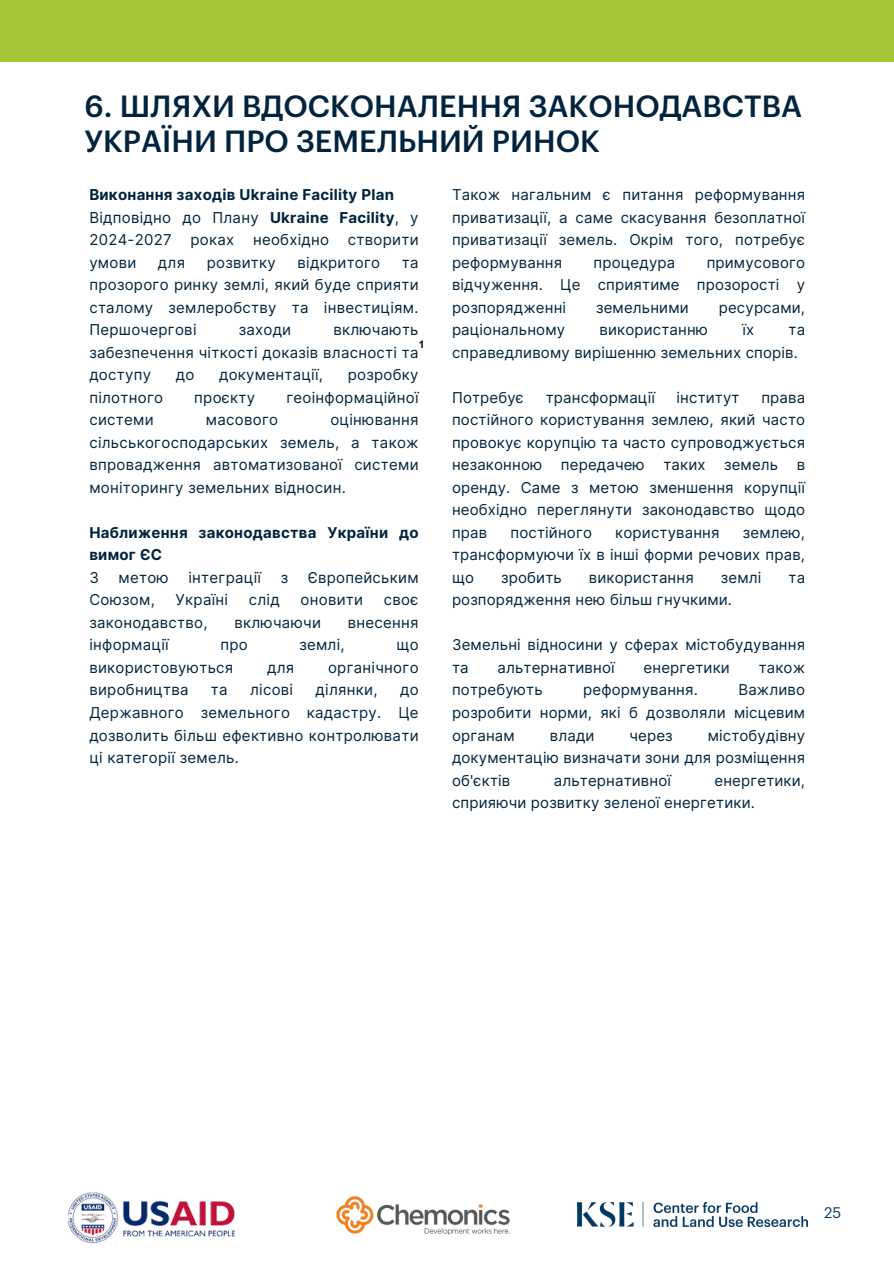
<style>
.page{position:relative;width:894px;height:1264px;background:#fff}
.page>*{position:absolute;margin:0;border:0;box-sizing:border-box;transform-origin:0 0}
.t1{font:500 30px/34.8px "Graphik LC";color:#00243e}
.t2{font:15px/22.5px "Inter";letter-spacing:.01em;color:#00243e;text-align:justify}
.t3{font:700 15px/22.5px "Inter";letter-spacing:.02em;color:#00243e}
.t4{font:15px "Graphik LC";color:#003964}
.t5{font:700 10.5px "Arial MT Pro";color:#000}
.s1{font-weight:700}
</style>
<div class="page">
<img style="left:67px;top:1192px;width:168px;height:52px">
<img style="left:336px;top:1196px;width:174px;height:39px">
<div style="left:0;top:0;width:893px;height:62px;background:#a7c539"></div>
<img style="left:577px;top:1202px;width:229px;height:24px">
<p class="t1" style="left:85px;top:90px;width:718px">6. ШЛЯХИ ВДОСКОНАЛЕННЯ ЗАКОНОДАВСТВА<br>УКРАЇНИ ПРО ЗЕМЕЛЬНИЙ РИНОК</p>
<p class="t3" style="left:89px;top:183px;width:306px">Виконання заходів Ukraine Facility Plan</p>
<p class="t2" style="left:89px;top:206px;width:330px">Відповідно до Плану <span class="s1">Ukraine Facility</span>, у 2024-2027 роках необхідно створити умови</p>
<p class="t2" style="left:452px;top:183px;width:354px">Також нагальним є питання реформування приватизації, а саме скасування безоплатної приватизації земель. Окрім того, потребує реформування</p>
<p class="t2" style="left:158px;top:251px;width:29px">для</p>
<p class="t2" style="left:207px;top:251px;width:71px">розвитку</p>
<p class="t2" style="left:297px;top:251px;width:84px">відкритого</p>
<p class="t2" style="left:89px;top:251px;width:330px;text-indent:312px">та прозорого ринку землі, який буде сприяти сталому землеробству та інвестиціям.<br>Першочергові</p>
<p class="t2" style="left:452px;top:251px;width:354px;text-indent:254px">примусового відчуження. Це сприятиме прозорості у розпорядженні</p>
<p class="t2" style="left:593px;top:251px;width:83px">процедура</p>
<p class="t2" style="left:596px;top:296px;width:94px">земельними</p>
<p class="t2" style="left:718px;top:296px;width:88px">ресурсами,</p>
<p class="t2" style="left:452px;top:318px;width:115px">раціональному</p>
<p class="t2" style="left:599px;top:318px;width:110px">використанню</p>
<p class="t2" style="left:742px;top:318px;width:13px">їх</p>
<p class="t2" style="left:89px;top:318px;width:330px;text-indent:244px">включають забезпечення чіткості доказів власності та доступу</p>
<p class="t2" style="left:238px;top:318px;width:54px">заходи</p>
<p class="t2" style="left:452px;top:318px;width:354px;text-indent:336px">та справедливому вирішенню земельних спорів.</p>
<p class="t2" style="left:452px;top:386px;width:73px">Потребує</p>
<p class="t2" style="left:545px;top:386px;width:111px">трансформації</p>
<p class="t2" style="left:676px;top:386px;width:65px">інститут</p>
<p class="t5" style="left:419px;top:340px;width:7px">1</p>
<p class="t2" style="left:176px;top:363px;width:20px">до</p>
<p class="t2" style="left:219px;top:363px;width:105px">документації,</p>
<p class="t2" style="left:348px;top:363px;width:72px">розробку</p>
<p class="t2" style="left:89px;top:386px;width:75px">пілотного</p>
<p class="t2" style="left:194px;top:386px;width:62px">проєкту</p>
<p class="t2" style="left:286px;top:386px;width:134px">геоінформаційної</p>
<p class="t2" style="left:89px;top:408px;width:66px">системи</p>
<p class="t2" style="left:206px;top:408px;width:74px">масового</p>
<p class="t2" style="left:452px;top:386px;width:354px;text-indent:309px">права постійного користування землею, який часто провокує корупцію та часто супроводжується незаконною передачею таких земель в оренду. Саме з метою зменшення корупції необхідно переглянути законодавство щодо прав</p>
<p class="t2" style="left:89px;top:408px;width:330px;text-indent:241px">оцінювання сільськогосподарських земель, а також впровадження автоматизованої системи моніторингу земельних відносин.</p>
<p class="t3" style="left:89px;top:521px;width:330px">Наближення законодавства України до вимог ЄС</p>
<p class="t2" style="left:89px;top:566px;width:11px">З</p>
<p class="t2" style="left:118px;top:566px;width:52px">метою</p>
<p class="t2" style="left:188px;top:566px;width:74px">інтеграції</p>
<p class="t2" style="left:280px;top:566px;width:9px">з</p>
<p class="t2" style="left:308px;top:566px;width:112px">Європейським</p>
<p class="t2" style="left:89px;top:588px;width:67px">Союзом,</p>
<p class="t2" style="left:175px;top:588px;width:54px">Україні</p>
<p class="t2" style="left:249px;top:588px;width:32px">слід</p>
<p class="t2" style="left:300px;top:588px;width:64px">оновити</p>
<p class="t2" style="left:384px;top:588px;width:36px">своє</p>
<p class="t2" style="left:89px;top:611px;width:120px">законодавство,</p>
<p class="t2" style="left:234px;top:611px;width:88px">включаючи</p>
<p class="t2" style="left:348px;top:611px;width:72px">внесення</p>
<p class="t2" style="left:89px;top:633px;width:81px">інформації</p>
<p class="t2" style="left:220px;top:633px;width:29px">про</p>
<p class="t2" style="left:299px;top:633px;width:47px">землі,</p>
<p class="t2" style="left:396px;top:633px;width:24px">що</p>
<p class="t2" style="left:89px;top:656px;width:145px">використовуються</p>
<p class="t2" style="left:267px;top:656px;width:29px">для</p>
<p class="t2" style="left:328px;top:656px;width:92px">органічного</p>
<p class="t2" style="left:89px;top:678px;width:101px">виробництва</p>
<p class="t2" style="left:211px;top:678px;width:18px">та</p>
<p class="t2" style="left:250px;top:678px;width:45px">лісові</p>
<p class="t2" style="left:315px;top:678px;width:63px">ділянки,</p>
<p class="t2" style="left:510px;top:521px;width:83px">постійного</p>
<p class="t2" style="left:615px;top:521px;width:106px">користування</p>
<p class="t2" style="left:452px;top:521px;width:354px;text-indent:291px">землею, трансформуючи їх в інші форми речових прав, що</p>
<p class="t2" style="left:501px;top:566px;width:62px">зробить</p>
<p class="t2" style="left:588px;top:566px;width:106px">використання</p>
<p class="t2" style="left:720px;top:566px;width:42px">землі</p>
<p class="t2" style="left:788px;top:566px;width:18px">та</p>
<p class="t2" style="left:452px;top:588px;width:281px">розпорядження нею більш гнучкими.</p>
<p class="t2" style="left:452px;top:633px;width:354px">Земельні відносини у сферах містобудування та</p>
<p class="t2" style="left:497px;top:656px;width:119px">альтернативної</p>
<p class="t2" style="left:643px;top:656px;width:88px">енергетики</p>
<p class="t2" style="left:758px;top:656px;width:48px">також</p>
<p class="t2" style="left:452px;top:678px;width:92px">потребують</p>
<p class="t2" style="left:583px;top:678px;width:116px">реформування.</p>
<p class="t2" style="left:452px;top:678px;width:354px;text-indent:286px">Важливо розробити норми, які б дозволяли місцевим органам</p>
<p class="t2" style="left:89px;top:678px;width:330px;text-indent:310px">до Державного земельного кадастру. Це дозволить більш ефективно контролювати ці категорії земель.</p>
<p class="t2" style="left:452px;top:723px;width:354px;text-indent:255px">містобудівну документацію визначати зони для розміщення об'єктів</p>
<p class="t2" style="left:549px;top:723px;width:46px">влади</p>
<p class="t2" style="left:629px;top:723px;width:45px">через</p>
<p class="t2" style="left:553px;top:768px;width:119px">альтернативної</p>
<p class="t2" style="left:452px;top:768px;width:354px;text-indent:262px">енергетики, сприяючи розвитку зеленої енергетики.</p>
<p class="t4" style="left:823px;top:1205px;width:19px">25</p>
</div>
